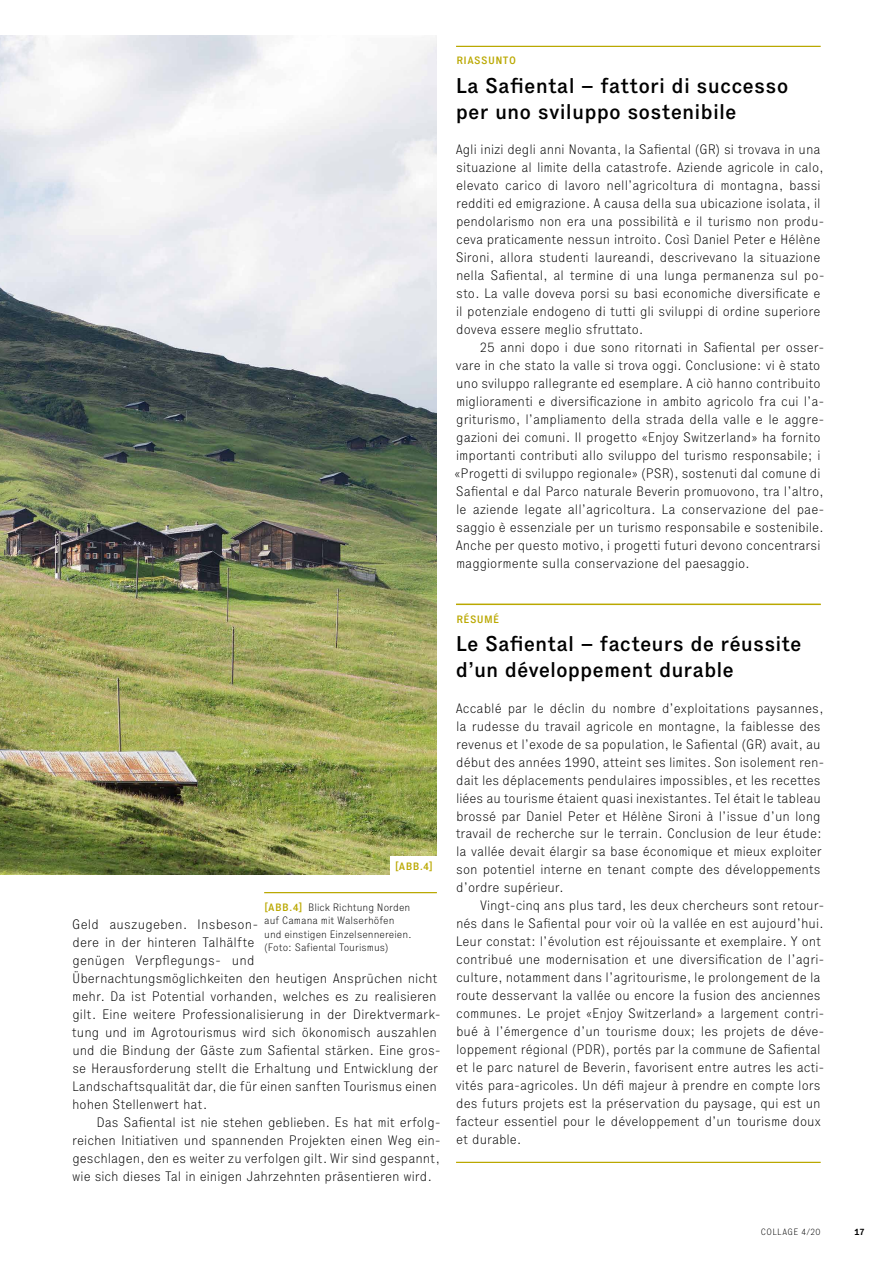
<style>
.page{position:relative;width:893px;height:1263px;background:#fff}
.page>*{position:absolute;margin:0;border:0;box-sizing:border-box;transform-origin:0 0}
.t1{font:500 21px/25.8px "Executive 65";letter-spacing:.005em;color:#000}
.t2{font:100 13.5px/18px "Executive 35";color:#000}
.t3{font:100 10.5px/13.5px "Executive 35";letter-spacing:.005em;color:#000}
.t4{font:500 10.5px "Executive 65";letter-spacing:.035em;color:#baa800}
.t5{font:100 9px "Executive 35";letter-spacing:.04em;color:#000}
.t6{font:700 9px "Executive 75";color:#000}
.s1{font-family:"Executive 65";font-weight:500;color:#baa800}
</style>
<div class="page">
<hr style="left:456px;top:46px;width:365px;height:1px;background:#baa800">
<hr style="left:456px;top:604px;width:365px;height:1px;background:#baa800">
<hr style="left:456px;top:1162px;width:365px;height:1px;background:#baa800">
<img style="left:0;top:35px;width:437px;height:839px">
<hr style="left:264px;top:892px;width:173px;height:1px;background:#baa800">
<div style="left:390px;top:856px;width:48px;height:19px;background:#fff"></div>
<p class="t4" style="left:456px;top:54px;width:61px">RIASSUNTO</p>
<h1 class="t1" style="left:456px;top:72px;width:334px">La Safiental – fattori di successo per uno sviluppo sostenibile</h1>
<p class="t2" style="left:456px;top:141px;width:370px">Agli inizi degli anni Novanta, la Safiental (GR) si trovava in una situazione al limite della catastrofe. Aziende agricole in calo, elevato carico di lavoro nell’agricoltura di montagna, bassi redditi ed emigrazione. A causa della sua ubicazione isolata, il pendolarismo non era una possibilità e il turismo non produ&shy;ceva praticamente nessun introito. Così Daniel Peter e Hélène Sironi, allora studenti laureandi, descrivevano la situazione nella Safiental, al termine di una lunga permanenza sul po&shy;sto. La valle doveva porsi su basi economiche diversificate e il potenziale endogeno di tutti gli sviluppi di ordine superiore doveva essere meglio sfruttato.</p>
<p class="t2" style="left:454px;top:339px;width:372px;text-indent:25px">25 anni dopo i due sono ritornati in Safiental per osser&shy;vare in che stato la valle si trova oggi. Conclusione: vi è stato uno sviluppo rallegrante ed esemplare. A ciò hanno contribuito miglioramenti e diversificazione in ambito agricolo fra cui l’a&shy;griturismo, l’ampliamento della strada della valle e le aggre&shy;gazioni dei comuni. Il progetto «Enjoy Switzerland» ha fornito importanti contributi allo sviluppo del turismo responsabile; i «Progetti di sviluppo regionale» (PSR), sostenuti dal comune di Safiental e dal Parco naturale Beverin promuovono, tra l’altro, le aziende legate all’agricoltura. La conservazione del pae&shy;saggio è essenziale per un turismo responsabile e sostenibile.<br>Anche per questo motivo, i progetti futuri devono concentrarsi maggiormente sulla conservazione del paesaggio.</p>
<p class="t4" style="left:395px;top:860px;width:40px">[ABB.4]</p>
<p class="t3" style="left:264px;top:900px;width:149px"><span class="s1">[ABB.4]</span> Blick Richtung Norden auf Camana mit Walserhöfen und einstigen Einzelsennereien. (Foto: Safiental Tourismus)</p>
<p class="t2" style="left:72px;top:915px;width:370px">Geld auszugeben. Insbeson-<br>dere in der hinteren Talhälfte<br>genügen Verpflegungs- und<br>Übernachtungsmöglichkeiten den heutigen Ansprüchen nicht mehr. Da ist Potential vorhanden, welches es zu realisieren gilt. Eine weitere Professionalisierung in der Direktvermark&shy;tung und im Agrotourismus wird sich ökonomisch auszahlen und die Bindung der Gäste zum Safiental stärken. Eine gros&shy;se Herausforderung stellt die Erhaltung und Entwicklung der Landschaftsqualität dar, die für einen sanften Tourismus einen hohen Stellenwert hat.</p>
<p class="t2" style="left:72px;top:1113px;width:370px;text-align:justify;text-indent:24px">Das Safiental ist nie stehen geblieben. Es hat mit erfolg&shy;reichen Initiativen und spannenden Projekten einen Weg ein&shy;geschlagen, den es weiter zu verfolgen gilt. Wir sind gespannt, wie sich dieses Tal in einigen Jahrzehnten präsentieren wird.</p>
<p class="t4" style="left:456px;top:612px;width:44px">RÉSUMÉ</p>
<h1 class="t1" style="left:456px;top:630px;width:347px">Le Safiental – facteurs de réussite d’un développement durable</h1>
<p class="t2" style="left:456px;top:699px;width:370px">Accablé par le déclin du nombre d’exploitations paysannes, la rudesse du travail agricole en montagne, la faiblesse des revenus et l’exode de sa population, le Safiental (GR) avait, au début des années 1990, atteint ses limites. Son isolement ren&shy;dait les déplacements pendulaires impossibles, et les recettes liées au tourisme étaient quasi inexistantes. Tel était le tableau brossé par Daniel Peter et Hélène Sironi à l’issue d’un long travail de recherche sur le terrain. Conclusion de leur étude: la vallée devait élargir sa base économique et mieux exploiter son potentiel interne en tenant compte des développements d’ordre supérieur.</p>
<p class="t2" style="left:456px;top:897px;width:370px;text-indent:25px">Vingt-cinq ans plus tard, les deux chercheurs sont retour&shy;nés dans le Safiental pour voir où la vallée en est aujourd’hui.<br>Leur constat: l’évolution est réjouissante et exemplaire. Y ont contribué une modernisation et une diversification de l’agri&shy;culture, notamment dans l’agritourisme, le prolongement de la route desservant la vallée ou encore la fusion des anciennes communes. Le projet «Enjoy Switzerland» a largement contri&shy;bué à l’émergence d’un tourisme doux; les projets de déve&shy;loppement régional (PDR), portés par la commune de Safiental et le parc naturel de Beverin, favorisent entre autres les acti&shy;vités para-agricoles. Un défi majeur à prendre en compte lors des futurs projets est la préservation du paysage, qui est un facteur essentiel pour le développement d’un tourisme doux et durable.</p>
<p class="t5" style="left:761px;top:1226px;width:61px">COLLAGE 4/20</p>
<p class="t6" style="left:854px;top:1226px;width:12px">17</p>
</div>
